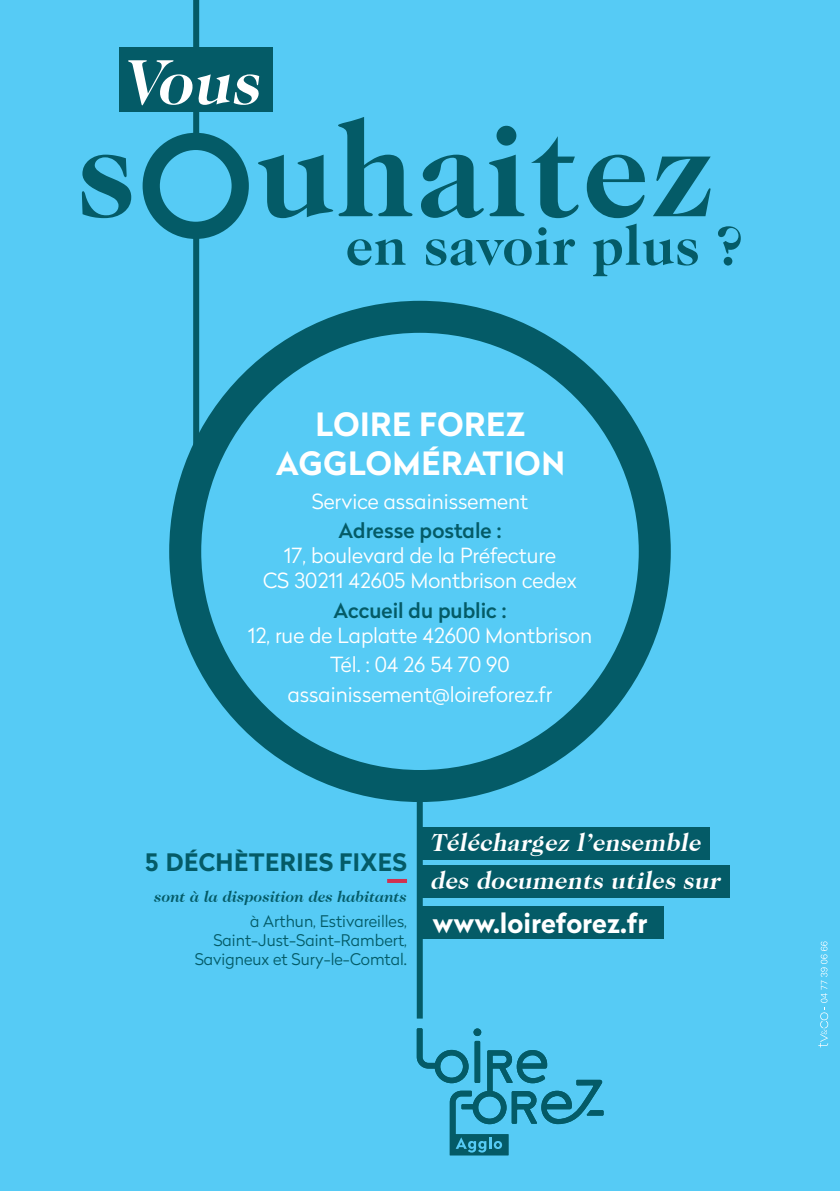
<style>
.page{position:relative;width:840px;height:1191px;background:#fff}
.page>*{position:absolute;margin:0;border:0;box-sizing:border-box;transform-origin:0 0}
.t1{font:italic 700 64.8px "Caslon 224 IT Cby BT";color:#fff}
.t2{font:700 56px "Caslon 224 IT Cby BT";color:#045b67}
.t3{font:700 32px/38.4px "Radikal W03";letter-spacing:.02em;color:#fff;text-align:center}
.t4{font:700 27px "Radikal W03";color:#fff}
.t5{font:italic 700 25.2px/37.8px "Caslon 224 IT Cby BT";color:#fff}
.t6{font:700 24px "Radikal W03";letter-spacing:.02em;color:#045b67}
.t7{font:300 20.8px/29.4px "Radikal W03";color:#fff;text-align:center}
.t8{font:500 20.8px "Radikal W03";color:#045b67}
.t9{font:300 16px/19.2px "Radikal W03";color:#045b67;text-align:right}
.t10{font:italic 700 16px "Caslon 224 IT Cby BT";color:#045b67}
</style>
<div class="page">
<div style="left:0;top:0;width:839px;height:1191px;background:#56cbf5"></div>
<svg style="left:416px;top:1028px;width:187px;height:127px"></svg>
<div style="left:193px;top:0;width:6px;height:513px;background:#045b67"></div>
<svg style="left:82px;top:155px;width:49px;height:63px"></svg>
<svg style="left:151px;top:141px;width:89px;height:89px"></svg>
<div style="left:142px;top:133px;width:107px;height:106px;border:17px solid #045b67;border-radius:50%"></div>
<div style="left:119px;top:48px;width:153px;height:64px;background:#045b67"></div>
<svg style="left:258px;top:117px;width:452px;height:101px"></svg>
<div style="left:169px;top:301px;width:501px;height:501px;border:32px solid #045b67;border-radius:50%"></div>
<div style="left:419px;top:827px;width:290px;height:32px;background:#045b67"></div>
<div style="left:419px;top:865px;width:310px;height:32px;background:#045b67"></div>
<div style="left:419px;top:906px;width:244px;height:32px;background:#045b67"></div>
<div style="left:416px;top:779px;width:6px;height:239px;background:#045b67"></div>
<hr style="left:387px;top:879px;width:20px;height:4px;background:#d13150">
<svg style="left:818px;top:941px;width:9px;height:106px"></svg>
<h1 class="t1" style="left:122px;top:42px;width:152px">Vous</h1>
<h2 class="t2" style="left:345px;top:211px;width:398px">en savoir plus ?</h2>
<h3 class="t3" style="left:275px;top:405px;width:290px">LOIRE FOREZ<br>AGGLOMÉRATION</h3>
<p class="t7" style="left:311px;top:486px;width:218px">Service assainissement</p>
<p class="t8" style="left:338px;top:515px;width:164px">Adresse postale :</p>
<p class="t7" style="left:263px;top:542px;width:315px;line-height:25px">17, boulevard de la Préfecture<br>CS 30211 42605 Montbrison cedex</p>
<p class="t8" style="left:333px;top:595px;width:174px">Accueil du public :</p>
<p class="t7" style="left:248px;top:620px;width:345px">12, rue de Laplatte 42600 Montbrison<br>Tél. : 04 26 54 70 90 assainissement@loireforez.fr</p>
<p class="t6" style="left:145px;top:845px;width:263px">5 DÉCHÈTERIES FIXES</p>
<p class="t10" style="left:154px;top:886px;width:254px">sont à la disposition des habitants</p>
<p class="t9" style="left:194px;top:911px;width:214px">à Arthun, Estivareilles,<br>Saint-Just-Saint-Rambert,<br>Savigneux et Sury-le-Comtal.</p>
<p class="t5" style="left:429px;top:823px;width:296px">Téléchargez l’ensemble des documents utiles sur</p>
<p class="t4" style="left:432px;top:903px;width:216px">www.loireforez.fr</p>
</div>
